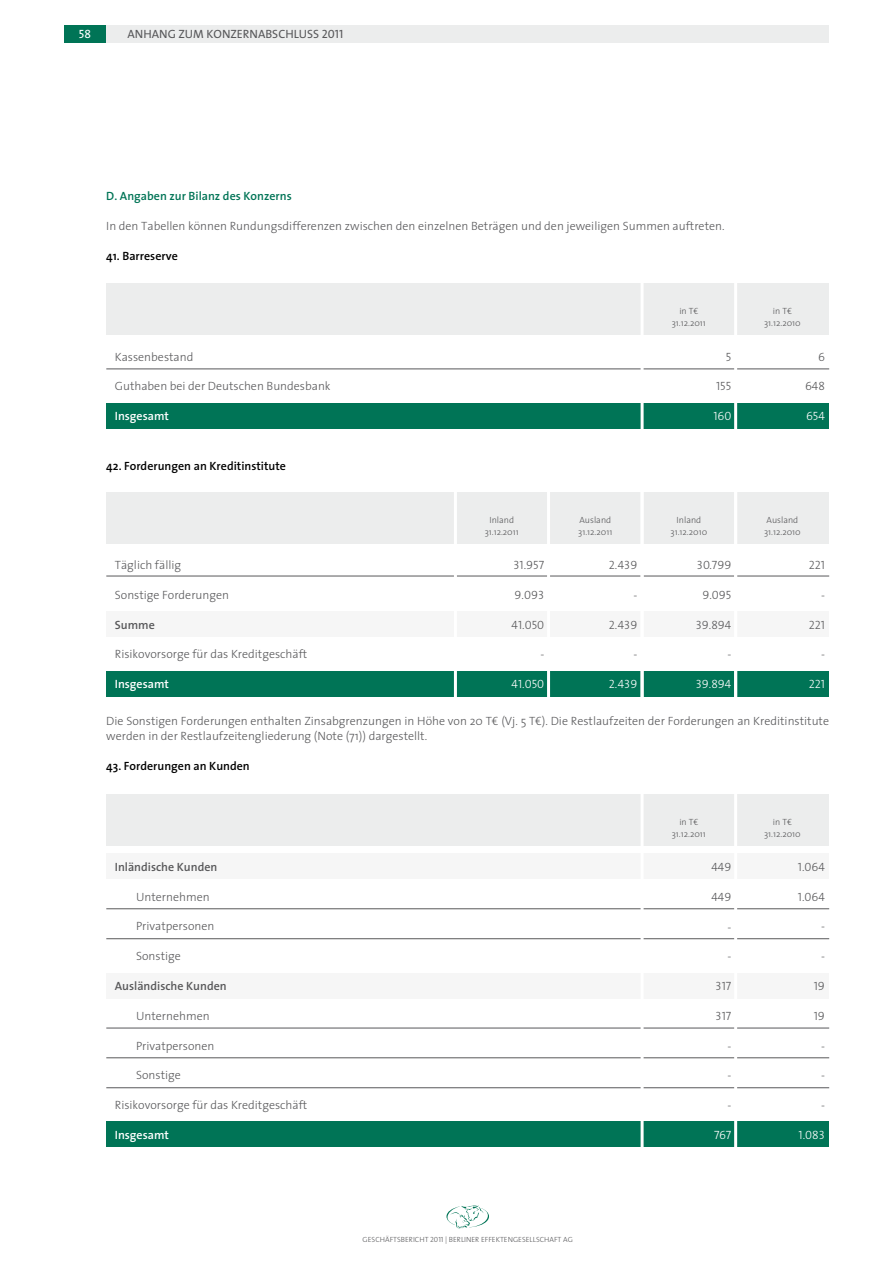
<style>
.page{position:relative;width:893px;height:1263px;background:#fff}
.page>*{position:absolute;margin:0;border:0;box-sizing:border-box;transform-origin:0 0}
.t1{font:300 12px/15px "The Sans";color:#58585a}
.t2{font:12px "The Sans Light Caps";color:#58585a}
.t3{font:600 12px "The Sans";color:#000}
.t4{font:600 12px "The Sans";color:#58585a}
.t5{font:12px "The Sans Light Caps";color:#fff}
.t6{font:12px "The Sans";color:#58585a}
.t7{font:600 12px "The Sans";letter-spacing:.18em;color:#007456}
.t8{font:600 12px "The Sans";color:#fff}
.t9{font:12px "The Sans Caps";color:#fff}
.t10{font:300 9px/12px "The Sans";color:#58585a;text-align:center}
.t11{font:300 7.5px "The Sans";color:#58585a}
.s1{font-family:"The Sans Caps"}
.s2{font-family:"The Sans Light Caps";font-weight:400}
</style>
<div class="page">
<div style="left:64px;top:26px;width:42px;height:17px;background:#007456"></div>
<div style="left:106px;top:26px;width:723px;height:17px;background:#eceded"></div>
<svg style="left:446px;top:1205px;width:43px;height:24px"></svg>
<div style="left:106px;top:611px;width:723px;height:26px;background:#f6f6f6"></div>
<div style="left:106px;top:671px;width:723px;height:25px;background:#007456"></div>
<div style="left:106px;top:492px;width:723px;height:51px;background:#eceded"></div>
<hr style="left:106px;top:576px;width:723px;height:1px;background:#58585a">
<hr style="left:547px;top:467px;width:3px;height:467px;background:#fff">
<hr style="left:454px;top:467px;width:3px;height:467px;background:#fff">
<div style="left:106px;top:284px;width:723px;height:51px;background:#eceded"></div>
<div style="left:106px;top:403px;width:723px;height:25px;background:#007456"></div>
<hr style="left:106px;top:369px;width:723px;height:1px;background:#58585a">
<hr style="left:641px;top:256px;width:3px;height:468px;background:#fff">
<hr style="left:734px;top:257px;width:3px;height:467px;background:#fff">
<div style="left:106px;top:794px;width:723px;height:51px;background:#eceded"></div>
<div style="left:106px;top:854px;width:723px;height:25px;background:#f6f6f6"></div>
<div style="left:106px;top:973px;width:723px;height:25px;background:#f6f6f6"></div>
<div style="left:106px;top:1121px;width:723px;height:26px;background:#007456"></div>
<hr style="left:106px;top:908px;width:723px;height:1px;background:#58585a">
<hr style="left:106px;top:938px;width:723px;height:1px;background:#58585a">
<hr style="left:106px;top:1028px;width:723px;height:1px;background:#58585a">
<hr style="left:106px;top:1057px;width:723px;height:1px;background:#58585a">
<hr style="left:106px;top:1087px;width:723px;height:1px;background:#58585a">
<hr style="left:641px;top:766px;width:3px;height:468px;background:#fff">
<hr style="left:734px;top:767px;width:3px;height:467px;background:#fff">
<p class="t9" style="left:79px;top:24px;width:14px">58</p>
<p class="t6" style="left:128px;top:24px;width:217px">ANHANG ZUM KONZERNABSCHLUSS <span class="s1">2011</span></p>
<p class="t7" style="left:106px;top:186px;width:187px">D. Angaben zur Bilanz des Konzerns</p>
<p class="t1" style="left:106px;top:218px;width:620px">In den Tabellen können Rundungsdifferenzen zwischen den einzelnen Beträgen und den jeweiligen Summen auftreten.</p>
<p class="t3" style="left:106px;top:246px;width:73px">41. Barreserve</p>
<p class="t1" style="left:115px;top:349px;width:80px">Kassenbestand</p>
<p class="t1" style="left:115px;top:378px;width:217px">Guthaben bei der Deutschen Bundesbank</p>
<p class="t8" style="left:115px;top:406px;width:56px">I nsgesamt</p>
<p class="t3" style="left:106px;top:456px;width:181px">42. Forderungen an Kreditinstitute</p>
<p class="t1" style="left:115px;top:557px;width:68px">Täglich fällig</p>
<p class="t1" style="left:115px;top:587px;width:116px">Sonstige Forderungen</p>
<p class="t4" style="left:115px;top:614px;width:41px">Summe</p>
<p class="t1" style="left:115px;top:646px;width:194px">Risikovorsorge für das Kreditgeschäft</p>
<p class="t8" style="left:115px;top:674px;width:56px">I nsgesamt</p>
<p class="t10" style="left:672px;top:305px;width:36px">in T€<br>31.12.2011</p>
<p class="t10" style="left:764px;top:305px;width:38px">in T€<br>31.12.2010</p>
<p class="t2" style="left:726px;top:347px;width:7px">5</p>
<p class="t2" style="left:716px;top:376px;width:17px">155</p>
<p class="t5" style="left:713px;top:406px;width:20px">160</p>
<p class="t2" style="left:818px;top:347px;width:8px">6</p>
<p class="t2" style="left:805px;top:376px;width:21px">648</p>
<p class="t5" style="left:806px;top:406px;width:20px">654</p>
<p class="t10" style="left:485px;top:513px;width:36px">Inland<br>31.12.2011</p>
<p class="t10" style="left:764px;top:513px;width:38px;text-align:left">Ausland<br>31.12.2010</p>
<p class="t10" style="left:578px;top:513px;width:36px;text-align:left">Ausland<br>31.12.2011</p>
<p class="t10" style="left:670px;top:513px;width:38px">Inland<br>31.12.2010</p>
<p class="t2" style="left:513px;top:555px;width:32px">31.957</p>
<p class="t2" style="left:515px;top:585px;width:31px">9.093</p>
<p class="t2" style="left:512px;top:615px;width:34px">41.050</p>
<p class="t2" style="left:540px;top:644px;width:5px">-</p>
<p class="t5" style="left:512px;top:674px;width:34px">41.050</p>
<p class="t2" style="left:609px;top:555px;width:30px">2.439</p>
<p class="t2" style="left:633px;top:585px;width:5px">-</p>
<p class="t2" style="left:609px;top:615px;width:30px">2.439</p>
<p class="t2" style="left:633px;top:644px;width:5px">-</p>
<p class="t5" style="left:609px;top:674px;width:30px">2.439</p>
<p class="t2" style="left:697px;top:555px;width:36px">30.799</p>
<p class="t2" style="left:702px;top:585px;width:31px">9.095</p>
<p class="t2" style="left:696px;top:615px;width:37px">39.894</p>
<p class="t2" style="left:727px;top:644px;width:5px">-</p>
<p class="t5" style="left:696px;top:674px;width:37px">39.894</p>
<p class="t2" style="left:809px;top:555px;width:18px">221</p>
<p class="t2" style="left:821px;top:585px;width:5px">-</p>
<p class="t2" style="left:809px;top:615px;width:18px">221</p>
<p class="t2" style="left:821px;top:644px;width:5px">-</p>
<p class="t5" style="left:809px;top:674px;width:18px">221</p>
<p class="t1" style="left:106px;top:713px;width:724px">Die Sonstigen Forderungen enthalten Zinsabgrenzungen in Höhe von 20 T€ (Vj. 5 T€). Die Restlaufzeiten der Forderungen an Kreditinstitute werden in der Restlaufzeitengliederung (Note (71)) dargestellt.</p>
<p class="t3" style="left:106px;top:756px;width:145px">43. Forderungen an Kunden</p>
<p class="t4" style="left:115px;top:857px;width:104px">I nländische Kunden</p>
<p class="t1" style="left:136px;top:889px;width:75px">Unternehmen</p>
<p class="t1" style="left:136px;top:918px;width:80px">Privatpersonen</p>
<p class="t1" style="left:136px;top:948px;width:46px">Sonstige</p>
<p class="t4" style="left:115px;top:976px;width:113px">Ausländische Kunden</p>
<p class="t1" style="left:136px;top:1008px;width:75px">Unternehmen</p>
<p class="t1" style="left:136px;top:1037px;width:80px">Privatpersonen</p>
<p class="t1" style="left:136px;top:1067px;width:46px">Sonstige</p>
<p class="t1" style="left:115px;top:1097px;width:194px">Risikovorsorge für das Kreditgeschäft</p>
<p class="t8" style="left:115px;top:1125px;width:56px">I nsgesamt</p>
<p class="t11" style="left:363px;top:1233px;width:212px">GESCHÄFTSBERICHT <span class="s2">2011</span> | BERLINER EFFEKTENGESELLSCHAFT AG</p>
<p class="t10" style="left:672px;top:815px;width:36px">in T€<br>31.12.2011</p>
<p class="t10" style="left:764px;top:815px;width:38px">in T€<br>31.12.2010</p>
<p class="t2" style="left:711px;top:857px;width:21px">449</p>
<p class="t2" style="left:711px;top:887px;width:21px">449</p>
<p class="t2" style="left:727px;top:916px;width:5px">-</p>
<p class="t2" style="left:727px;top:946px;width:5px">-</p>
<p class="t2" style="left:716px;top:976px;width:17px">317</p>
<p class="t2" style="left:716px;top:1006px;width:17px">317</p>
<p class="t2" style="left:727px;top:1036px;width:5px">-</p>
<p class="t2" style="left:727px;top:1065px;width:5px">-</p>
<p class="t2" style="left:727px;top:1095px;width:5px">-</p>
<p class="t5" style="left:714px;top:1125px;width:19px">767</p>
<p class="t2" style="left:798px;top:857px;width:28px">1.064</p>
<p class="t2" style="left:798px;top:887px;width:28px">1.064</p>
<p class="t2" style="left:821px;top:916px;width:5px">-</p>
<p class="t2" style="left:821px;top:946px;width:5px">-</p>
<p class="t2" style="left:814px;top:976px;width:13px">19</p>
<p class="t2" style="left:814px;top:1006px;width:13px">19</p>
<p class="t2" style="left:821px;top:1035px;width:5px">-</p>
<p class="t2" style="left:821px;top:1065px;width:5px">-</p>
<p class="t2" style="left:821px;top:1095px;width:5px">-</p>
<p class="t5" style="left:798px;top:1125px;width:28px">1.083</p>
</div>
